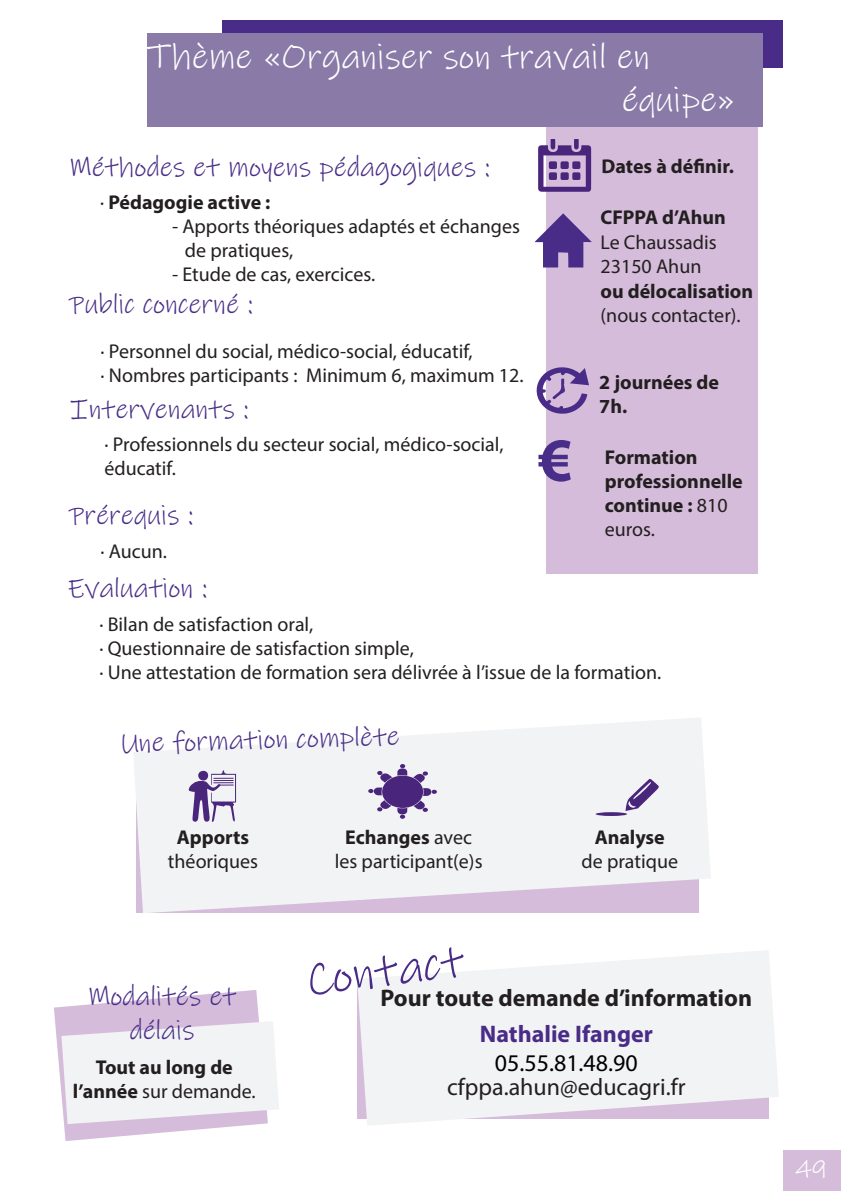
<style>
.page{position:relative;width:842px;height:1191px;background:#fff}
.page>*{position:absolute;margin:0;border:0;box-sizing:border-box;transform-origin:0 0}
.t1{font:700 62px "Myriad Pro";color:#482e88}
.t2{font:48px "Ink Free";color:#492c87}
.t3{font:36px "Ink Free";color:#fff}
.t4{font:28px "Ink Free";color:#482e88}
.t5{font:28px "Ink Free";color:#492c87}
.t6{font:700 24px "Myriad Pro";color:#231f20}
.t7{font:24px "Myriad Pro";color:#231f20}
.t8{font:700 24px "Myriad Pro";color:#492c87}
.t9{font:24px "Myriad Pro";color:#000}
.t10{font:24px "Ink Free";color:#fff}
.t11{font:20px/24.4px "Myriad Pro";color:#231f20}
.t12{font:700 20px/24px "Myriad Pro";color:#231f20}
.s1{font-weight:400}
.s2{font-weight:700}
</style>
<div class="page">
<div style="left:546px;top:100px;width:212px;height:474px;background:#d5bcda"></div>
<div style="left:222px;top:20px;width:560px;height:47px;background:#492c87"></div>
<svg style="left:535px;top:213px;width:57px;height:54px"></svg>
<svg style="left:536px;top:367px;width:53px;height:47px"></svg>
<svg style="left:538px;top:139px;width:53px;height:53px"></svg>
<div style="left:148px;top:33px;width:615px;height:94px;background:#897aa7"></div>
<svg style="left:133px;top:718px;width:578px;height:195px;fill:#f2f3f4"></svg>
<div style="left:382px;top:775px;width:41px;height:33px;background:#4a257c;border-radius:50%"></div>
<svg style="left:413px;top:771px;width:24px;height:41px"></svg>
<svg style="left:368px;top:764px;width:39px;height:54px"></svg>
<svg style="left:625px;top:779px;width:34px;height:32px"></svg>
<svg style="left:596px;top:812px;width:31px;height:4px"></svg>
<svg style="left:188px;top:770px;width:48px;height:52px"></svg>
<svg style="left:54px;top:990px;width:225px;height:151px"></svg>
<div style="left:783px;top:1149px;width:58px;height:41px;background:#d5bcda"></div>
<svg style="left:357px;top:950px;width:422px;height:175px;fill:#f2f3f4"></svg>
<p class="t3" style="left:146px;top:33px;width:505px">Thème «Organiser son travail en</p>
<p class="t3" style="left:622px;top:76px;width:115px">équipe»</p>
<p class="t5" style="left:69px;top:148px;width:422px">Méthodes et moyens pédagogiques :</p>
<p class="t12" style="left:100px;top:189px;width:172px"><span class="s1">·</span> Pédagogie active :</p>
<p class="t11" style="left:172px;top:214px;width:350px">- Apports théoriques adaptés et échanges</p>
<p class="t11" style="left:185px;top:238px;width:110px">de pratiques,</p>
<p class="t11" style="left:172px;top:262px;width:205px">- Etude de cas, exercices.</p>
<p class="t4" style="left:69px;top:286px;width:185px">Public concerné :</p>
<p class="t11" style="left:100px;top:338px;width:374px">· Personnel du social, médico-social, éducatif,</p>
<p class="t11" style="left:100px;top:362px;width:425px">· Nombres participants : Minimum 6, maximum 12.</p>
<p class="t4" style="left:70px;top:390px;width:180px">Intervenants :</p>
<p class="t11" style="left:104px;top:432px;width:401px">· Professionnels du secteur social, médico-social, éducatif.</p>
<p class="t4" style="left:69px;top:497px;width:126px">Prérequis :</p>
<p class="t11" style="left:100px;top:539px;width:68px">· Aucun.</p>
<p class="t1" style="left:538px;top:419px;width:36px">€</p>
<p class="t12" style="left:601px;top:154px;width:134px">Dates à définir.</p>
<p class="t12" style="left:600px;top:205px;width:127px">CFPPA d’Ahun</p>
<p class="t11" style="left:600px;top:230px;width:118px">Le Chaussadis<br>23150 Ahun</p>
<p class="t12" style="left:600px;top:278px;width:154px">ou délocalisation</p>
<p class="t11" style="left:600px;top:303px;width:142px">(nous contacter).</p>
<p class="t12" style="left:599px;top:369px;width:121px">2 journées de<br>7h.</p>
<p class="t12" style="left:605px;top:444px;width:140px">Formation professionnelle continue : <span class="s1">810 euros.</span></p>
<p class="t4" style="left:68px;top:570px;width:141px">Evaluation :</p>
<p class="t11" style="left:99px;top:611px;width:215px">· Bilan de satisfaction oral,</p>
<p class="t11" style="left:99px;top:635px;width:316px">· Questionnaire de satisfaction simple,</p>
<p class="t11" style="left:99px;top:659px;width:563px">· Une attestation de formation sera délivrée à l’issue de la formation.</p>
<p class="t4" style="left:120px;top:726px;width:281px;rotate:-2deg">Une formation complète</p>
<p class="t12" style="left:177px;top:824px;width:74px">Apports</p>
<p class="t11" style="left:168px;top:848px;width:92px">théoriques</p>
<p class="t12" style="left:345px;top:824px;width:128px">Echanges <span class="s1">avec</span></p>
<p class="t11" style="left:335px;top:848px;width:149px">les participant(e)s</p>
<p class="t12" style="left:595px;top:824px;width:72px">Analyse</p>
<p class="t11" style="left:581px;top:848px;width:98px">de pratique</p>
<p class="t4" style="left:88px;top:977px;width:150px">Modalités et</p>
<p class="t4" style="left:129px;top:1011px;width:67px">délais</p>
<p class="t12" style="left:96px;top:1054px;width:139px">Tout au long de</p>
<p class="t11" style="left:73px;top:1078px;width:184px"><span class="s2">l’année</span> sur demande.</p>
<p class="t2" style="left:302px;top:949px;width:161px;rotate:-7deg">Contact</p>
<p class="t6" style="left:381px;top:982px;width:373px">Pour toute demande d’information</p>
<p class="t8" style="left:480px;top:1018px;width:174px">Nathalie Ifanger</p>
<p class="t9" style="left:495px;top:1047px;width:144px">05.55.81.48.90</p>
<p class="t7" style="left:447px;top:1071px;width:240px">cfppa.ahun@educagri.fr</p>
<p class="t10" style="left:795px;top:1152px;width:33px">49</p>
</div>
